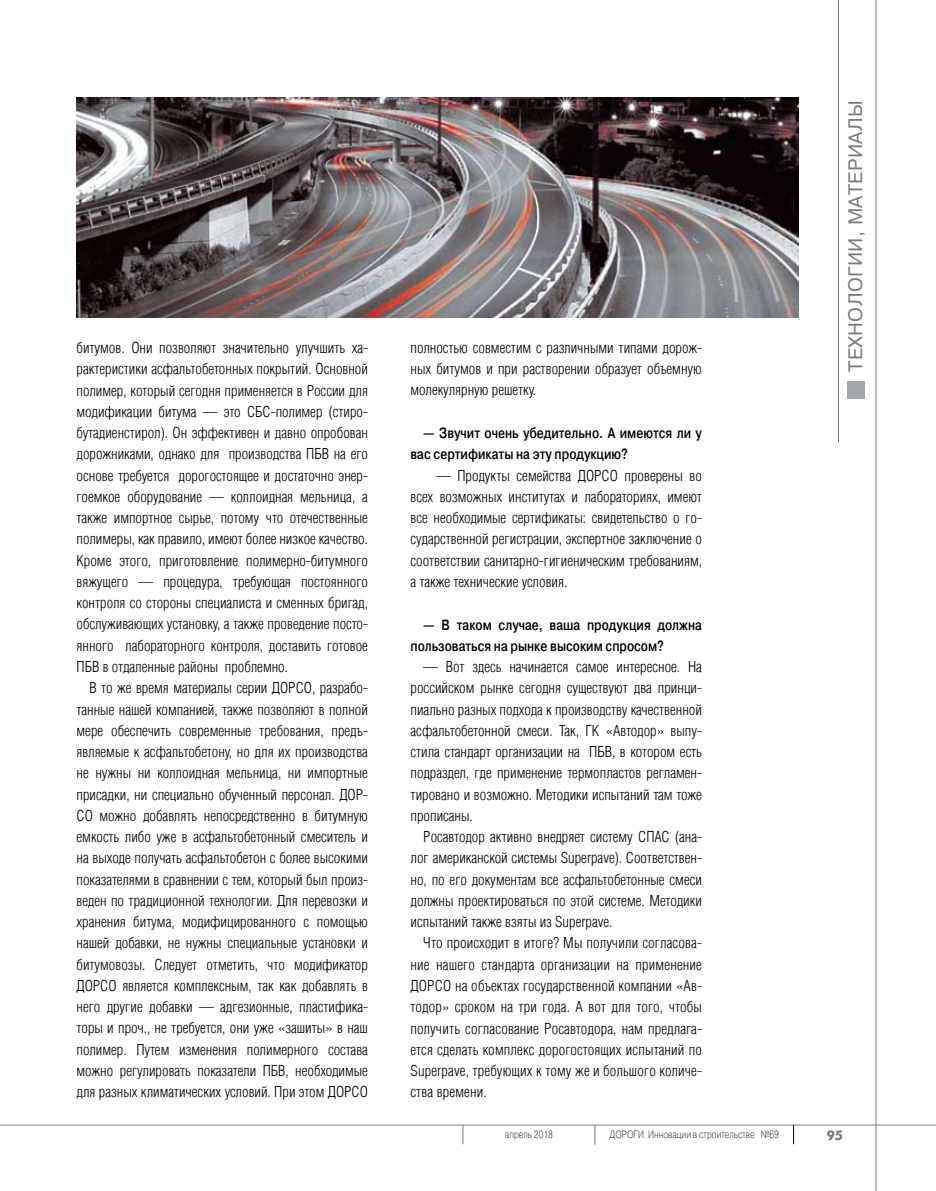
<style>
.page{position:relative;width:936px;height:1191px;background:#fff}
.page>*{position:absolute;margin:0;border:0;box-sizing:border-box;transform-origin:0 0}
.t1{font:19.5px "Pragmatica C";letter-spacing:.02em;color:#787b7f}
.t2{font:14.7px/21.3px "AG Letterica Cond L";color:#000;text-align:justify}
.t3{font:700 14.7px/21.3px "Pragmatica Light C";color:#000;scale:.8 1}
.t4{font:700 13.5px "Futuris C";color:#787b7f}
.t5{font:10.5px "Pragmatica Light C";color:#000;scale:.8 1}
</style>
<div class="page">
<svg style="left:462px;top:1125px;width:1px;height:19px"></svg>
<hr style="left:0;top:1124px;width:935px;height:1px;background:#787b7f">
<svg style="left:793px;top:1124px;width:1px;height:20px"></svg>
<svg style="left:594px;top:1124px;width:1px;height:20px"></svg>
<hr style="left:875px;top:0;width:1px;height:1191px;background:#787b7f">
<hr style="left:838px;top:0;width:1px;height:442px;background:#787b7f">
<div style="left:847px;top:381px;width:17px;height:18px;background:#a3a6ac"></div>
<img style="left:77px;top:98px;width:721px;height:220px">
<p class="t2" style="left:77px;top:337px;width:293px">битумов. Они позволяют значительно улучшить ха&shy;рактеристики асфальтобетонных покрытий. Основной полимер, который сегодня применяется в России для модификации битума — это СБС-полимер (стиро&shy;бутадиенстирол). Он эффективен и давно опробован дорожниками, однако для производства ПБВ на его основе требуется дорогостоящее и достаточно энер&shy;гоемкое оборудование — коллоидная мельница, а также импортное сырье, потому что отечественные полимеры, как правило, имеют более низкое качество.<br>Кроме этого, приготовление полимерно-битумного вяжущего — процедура, требующая постоянного контроля со стороны специалиста и сменных бригад, обслуживающих установку, а также проведение посто&shy;янного лабораторного контроля, доставить готовое ПБВ в отдаленные районы проблемно.</p>
<p class="t2" style="left:77px;top:677px;width:293px;text-indent:13px">В то же время материалы серии ДОРСО, разрабо&shy;танные нашей компанией, также позволяют в полной мере обеспечить современные требования, предъ&shy;являемые к асфальтобетону, но для их производства не нужны ни коллоидная мельница, ни импортные присадки, ни специально обученный персонал. ДОР-СО можно добавлять непосредственно в битумную емкость либо уже в асфальтобетонный смеситель и на выходе получать асфальтобетон с более высокими показателями в сравнении с тем, который был произ&shy;веден по традиционной технологии. Для перевозки и хранения битума, модифицированного с помощью нашей добавки, не нужны специальные установки и битумовозы. Следует отметить, что модификатор ДОРСО является комплексным, так как добавлять в него другие добавки — адгезионные, пластифика&shy;торы и проч., не требуется, они уже «зашиты» в наш полимер. Путем изменения полимерного состава можно регулировать показатели ПБВ, необходимые для разных климатических условий. При этом ДОРСО</p>
<p class="t2" style="left:410px;top:337px;width:293px">полностью совместим с различными типами дорож&shy;ных битумов и при растворении образует объемную молекулярную решетку.</p>
<p class="t3" style="left:410px;top:422px;width:366px;text-indent:13px">— Звучит очень убедительно. А имеются ли у вас сертификаты на эту продукцию?</p>
<p class="t2" style="left:410px;top:464px;width:293px;text-indent:26px">— Продукты семейства ДОРСО проверены во всех возможных институтах и лабораториях, имеют все необходимые сертификаты: свидетельство о го&shy;сударственной регистрации, экспертное заключение о соответствии санитарно-гигиеническим требованиям, а также технические условия.</p>
<p class="t3" style="left:410px;top:614px;width:366px;text-indent:13px">— В таком случае, ваша продукция должна пользоваться на рынке высоким спросом?</p>
<p class="t2" style="left:410px;top:656px;width:293px;text-indent:13px">— Вот здесь начинается самое интересное. На российском рынке сегодня существуют два принци&shy;пиально разных подхода к производству качественной асфальтобетонной смеси. Так, ГК «Автодор» выпу&shy;стила стандарт организации на ПБВ, в котором есть подраздел, где применение термопластов регламен&shy;тировано и возможно. Методики испытаний там тоже прописаны.</p>
<p class="t2" style="left:410px;top:826px;width:293px;text-indent:13px">Росавтодор активно внедряет систему СПАС (ана&shy;лог американской системы Superpave). Соответствен&shy;но, по его документам все асфальтобетонные смеси должны проектироваться по этой системе. Методики испытаний также взяты из Superpave.</p>
<p class="t2" style="left:410px;top:932px;width:293px;text-indent:13px">Что происходит в итоге? Мы получили согласова&shy;ние нашего стандарта организации на применение ДОРСО на объектах государственной компании «Ав&shy;тодор» сроком на три года. А вот для того, чтобы получить согласование Росавтодора, нам предлага&shy;ется сделать комплекс дорогостоящих испытаний по Superpave, требующих к тому же и большого количе&shy;ства времени.</p>
<h1 class="t1" style="left:844px;top:372px;width:270px;rotate:-90deg">ТЕХНОЛОГИИ, МАТЕРИАЛЫ</h1>
<p class="t5" style="left:505px;top:1128px;width:62px">апрель 2018</p>
<p class="t5" style="left:609px;top:1128px;width:213px">ДОРОГИ. Инновации в строительстве №69</p>
<p class="t4" style="left:826px;top:1127px;width:18px">95</p>
</div>
